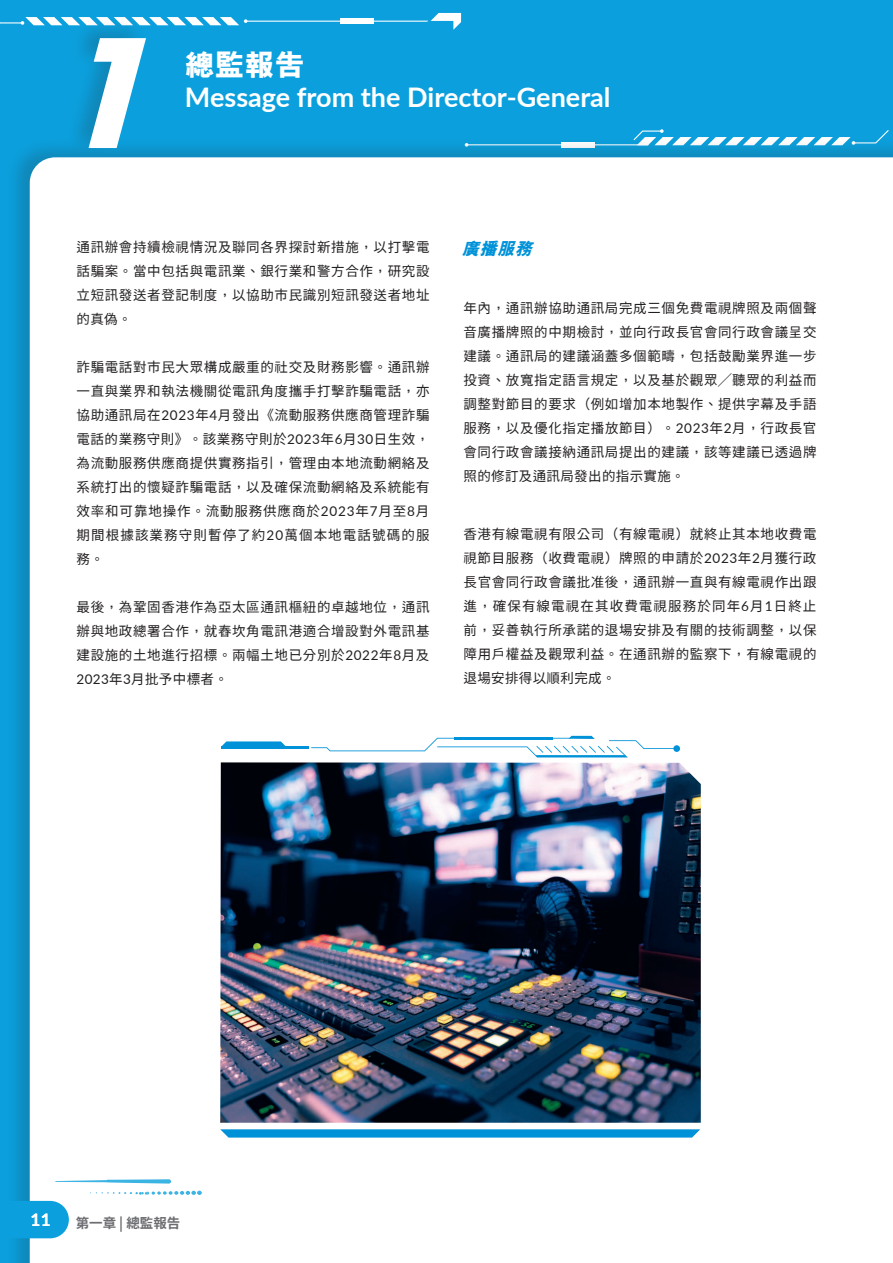
<style>
.page{position:relative;width:893px;height:1263px;background:#0ba0dd}
.page>*{position:absolute;margin:0;border:0;box-sizing:border-box;transform-origin:0 0}
.t1{font:italic 700 148.5px "Avant Garde";color:#fff}
.t2{font:800 30px "M Hei HK";color:#fff}
.t3{font:700 27px "Lato";color:#fff}
.t4{font:italic 800 17.25px "M Hei HK";color:#0092d8}
.t5{font:700 17.25px "Lato";color:#fff}
.t6{font:13.5px/24px "Taipei Sans TC Beta";letter-spacing:.05em;color:#231f20;text-align:justify}
.t7{font:700 13.5px "Taipei Sans TC Beta";color:#6c6d70}
.s1{font-family:"Lato"}
</style>
<div class="page">
<svg style="left:0;top:13px;width:461px;height:17px"></svg>
<div style="left:340px;top:19px;width:34px;height:5px;background:#fff"></div>
<svg style="left:636px;top:129px;width:253px;height:8px"></svg>
<div style="left:5px;top:137px;width:888px;height:1126px;background:#231f20;opacity:.2"></div>
<div style="left:30px;top:157px;width:863px;height:1106px;background:#fff"></div>
<svg style="left:5px;top:1201px;width:64px;height:37px"></svg>
<svg style="left:90px;top:1190px;width:112px;height:5px"></svg>
<svg style="left:55px;top:1179px;width:116px;height:4px"></svg>
<div style="left:65px;top:17px;width:83px;height:139px;background:#231f20;opacity:.2"></div>
<hr style="left:221px;top:746px;width:88px;height:3px;background:#0092d8">
<svg style="left:221px;top:741px;width:65px;height:5px"></svg>
<svg style="left:311px;top:736px;width:366px;height:21px;background:#e1f2fa"></svg>
<div style="left:673px;top:745px;width:7px;height:7px;background:#0092d8;border-radius:50%"></div>
<svg style="left:220px;top:1129px;width:480px;height:8px"></svg>
<img style="left:220px;top:762px;width:481px;height:361px">
<h1 class="t1" style="left:55px;top:21px;width:138px">1</h1>
<h2 class="t2" style="left:185px;top:45px;width:121px">總監報告</h2>
<h3 class="t3" style="left:185px;top:78px;width:427px">Message from the Director-General</h3>
<p class="t6" style="left:77px;top:235px;width:354px">通訊辦會持續檢視情況及聯同各界探討新措施，以打擊電話騙案。當中包括與電訊業、銀行業和警方合作，研究設立短訊發送者登記制度，以協助市民識別短訊發送者地址的真偽。</p>
<p class="t6" style="left:77px;top:355px;width:355px">詐騙電話對市民大眾構成嚴重的社交及財務影響。通訊辦一直與業界和執法機關從電訊角度攜手打擊詐騙電話，亦協助通訊局在<span class="s1">2023</span>年<span class="s1">4</span>月發出《流動服務供應商管理詐騙電話的業務守則》。該業務守則於<span class="s1">2023</span>年<span class="s1">6</span>月<span class="s1">30</span>日生效，為流動服務供應商提供實務指引，管理由本地流動網絡及系統打出的懷疑詐騙電話，以及確保流動網絡及系統能有效率和可靠地操作。流動服務供應商於<span class="s1">2023</span>年<span class="s1">7</span>月至<span class="s1">8</span>月期間根據該業務守則暫停了約<span class="s1">20</span>萬個本地電話號碼的服務。</p>
<p class="t6" style="left:77px;top:595px;width:354px">最後，為鞏固香港作為亞太區通訊樞紐的卓越地位，通訊辦與地政總署合作，就舂坎角電訊港適合增設對外電訊基建設施的土地進行招標。兩幅土地已分別於<span class="s1">2022</span>年<span class="s1">8</span>月及<span class="s1">2023</span>年<span class="s1">3</span>月批予中標者。</p>
<p class="t4" style="left:462px;top:237px;width:78px">廣播服務</p>
<p class="t6" style="left:463px;top:296px;width:354px">年內，通訊辦協助通訊局完成三個免費電視牌照及兩個聲音廣播牌照的中期檢討，並向行政長官會同行政會議呈交建議。通訊局的建議涵蓋多個範疇，包括鼓勵業界進一步投資、放寬指定語言規定，以及基於觀眾╱聽眾的利益而調整對節目的要求（例如增加本地製作、提供字幕及手語服務，以及優化指定播放節目）。<span class="s1">2023</span>年<span class="s1">2</span>月，行政長官會同行政會議接納通訊局提出的建議，該等建議已透過牌照的修訂及通訊局發出的指示實施。</p>
<p class="t6" style="left:463px;top:522px;width:355px">香港有線電視有限公司（有線電視）就終止其本地收費電視節目服務（收費電視）牌照的申請於<span class="s1">2023</span>年<span class="s1">2</span>月獲行政長官會同行政會議批准後，通訊辦一直與有線電視作出跟進，確保有線電視在其收費電視服務於同年<span class="s1">6</span>月<span class="s1">1</span>日終止前，妥善執行所承諾的退場安排及有關的技術調整，以保障用戶權益及觀眾利益。在通訊辦的監察下，有線電視的退場安排得以順利完成。</p>
<p class="t5" style="left:31px;top:1207px;width:22px">11</p>
<p class="t7" style="left:76px;top:1216px;width:106px">第一章 | 總監報告</p>
</div>
